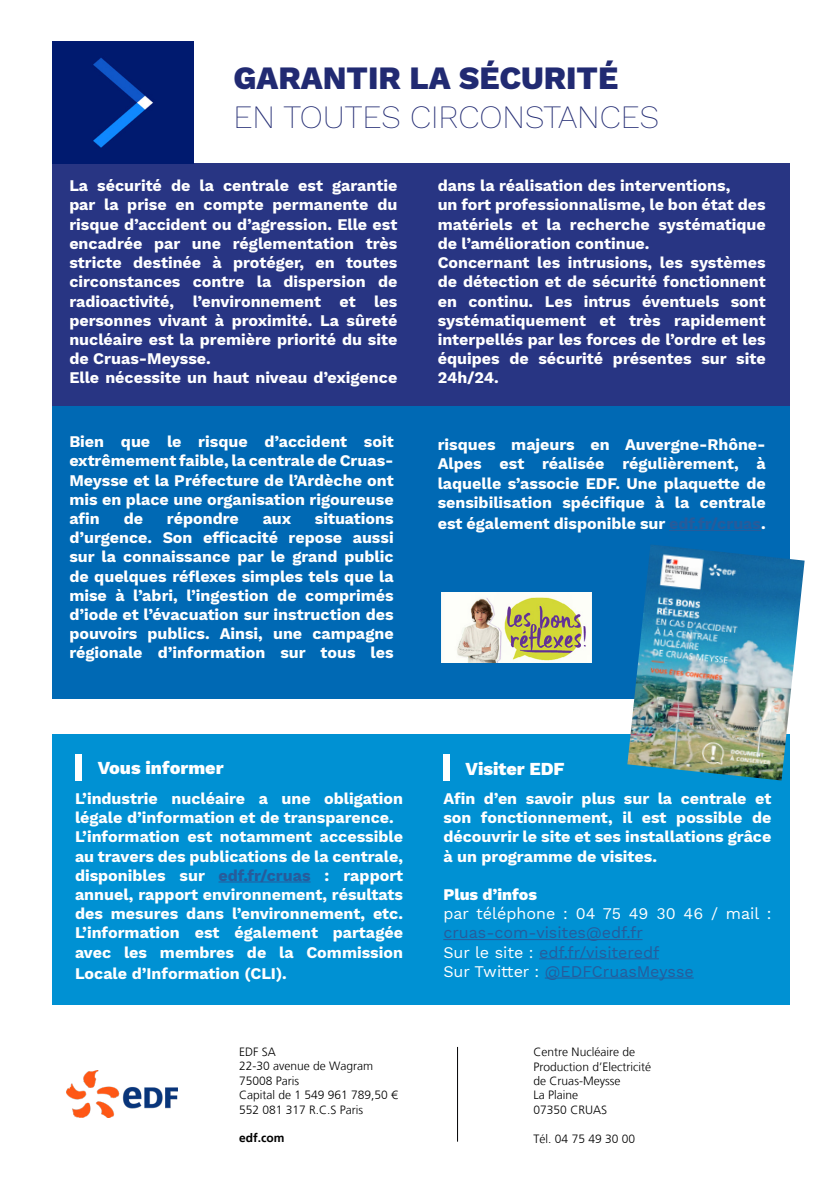
<style>
.page{position:relative;width:840px;height:1191px;background:#fff}
.page>*{position:absolute;margin:0;border:0;box-sizing:border-box;transform-origin:0 0}
.t1{font:200 32px "Work Sans";color:#212a72}
.t2{font:800 32px "Work Sans";color:#212a72}
.t3{font:800 18px "Work Sans";color:#fff}
.t4{font:700 16px/19.2px "Work Sans";color:#fff;text-align:justify}
.t5{font:16px/19.2px "Work Sans";color:#275b9b}
.t6{font:16px "Work Sans";color:#fff}
.t7{font:800 16px "Work Sans";color:#fff}
.t8{font:300 12px/14.4px "Frutiger";color:#000}
.t9{font:700 12px "Frutiger";color:#000}
.s1{color:#275b9b}
.s2{color:#fff}
</style>
<div class="page">
<div style="left:52px;top:164px;width:736px;height:242px;background:#283583"></div>
<img style="left:66px;top:1070px;width:112px;height:47px">
<hr style="left:457px;top:1047px;width:1px;height:94px;background:#020203">
<img style="left:52px;top:41px;width:141px;height:123px">
<div style="left:52px;top:734px;width:736px;height:270px;background:#0091d3"></div>
<hr style="left:218px;top:881px;width:92px;height:1px;background:#275b9b">
<hr style="left:443px;top:939px;width:199px;height:1px;background:#275b9b">
<hr style="left:539px;top:958px;width:119px;height:1px;background:#275b9b">
<hr style="left:544px;top:977px;width:149px;height:1px;background:#275b9b">
<div style="left:75px;top:754px;width:7px;height:26px;background:#fff"></div>
<div style="left:443px;top:754px;width:7px;height:26px;background:#fff"></div>
<div style="left:52px;top:406px;width:737px;height:292px;background:#0069b4"></div>
<hr style="left:668px;top:530px;width:92px;height:1px;background:#275b9b">
<img style="left:441px;top:593px;width:150px;height:69px">
<img style="left:627px;top:544px;width:177px;height:236px">
<h1 class="t2" style="left:233px;top:60px;width:386px">GARANTIR LA SÉCURITÉ</h1>
<h1 class="t1" style="left:233px;top:98px;width:427px">EN TOUTES CIRCONSTANCES</h1>
<p class="t4" style="left:69px;top:177px;width:329px;text-align:left">La sécurité de la centrale est garantie par la prise en compte permanente du risque d’accident ou d’agression. Elle est encadrée par une réglementation très stricte destinée à protéger, en toutes circonstances contre la dispersion de radioactivité, l’environnement et les personnes vivant à proximité. La sûreté nucléaire est la première priorité du site de Cruas-Meysse.<br>Elle nécessite un haut niveau d’exigence</p>
<p class="t4" style="left:437px;top:177px;width:329px;text-align:left">dans la réalisation des interventions,<br>un fort professionnalisme, le bon état des matériels et la recherche systématique de l’amélioration continue.<br>Concernant les intrusions, les systèmes de détection et de sécurité fonctionnent en continu. Les intrus éventuels sont systématiquement et très rapidement interpellés par les forces de l’ordre et les équipes de sécurité présentes sur site 24h/24.</p>
<p class="t4" style="left:69px;top:433px;width:326px">Bien que le risque d’accident soit extrêmement faible, la centrale de Cruas-Meysse et la Préfecture de l’Ardèche ont mis en place une organisation rigoureuse afin</p>
<p class="t4" style="left:124px;top:510px;width:21px">de</p>
<p class="t4" style="left:167px;top:510px;width:73px">répondre</p>
<p class="t4" style="left:262px;top:510px;width:30px">aux</p>
<p class="t4" style="left:69px;top:510px;width:326px;text-indent:245px">situations d’urgence. Son efficacité repose aussi sur la connaissance par le grand public de quelques réflexes simples tels que la mise à l’abri, l’ingestion de comprimés d’iode et l’évacuation sur instruction des pouvoirs publics. Ainsi, une campagne régionale d’information sur tous les</p>
<p class="t4" style="left:437px;top:436px;width:329px">risques majeurs en Auvergne-Rhône-Alpes est réalisée régulièrement, à laquelle s’associe EDF. Une plaquette de sensibilisation spécifique à la centrale</p>
<p class="t4" style="left:437px;top:515px;width:329px">est également disponible sur <span class="s1">edf.fr/cruas</span>.</p>
<p class="t3" style="left:98px;top:757px;width:127px">Vous informer</p>
<p class="t3" style="left:465px;top:758px;width:101px">Visiter EDF</p>
<p class="t4" style="left:75px;top:789px;width:329px;text-align:left">L’industrie nucléaire a une obligation légale d’information et de transparence.<br>L’information est notamment accessible au travers des publications de la centrale, disponibles sur <span class="s1">edf.fr/cruas</span> : rapport annuel, rapport environnement, résultats des mesures dans l’environnement, etc.<br>L’information est également partagée avec les membres de la Commission</p>
<p class="t4" style="left:75px;top:965px;width:213px">Locale d’Information (CLI).</p>
<p class="t8" style="left:239px;top:1044px;width:160px">EDF SA<br>22-30 avenue de Wagram<br>75008 Paris<br>Capital de 1 549 961 789,50 €<br>552 081 317 R.C.S Paris</p>
<p class="t9" style="left:239px;top:1131px;width:47px">edf.com</p>
<p class="t4" style="left:443px;top:789px;width:329px">Afin d’en savoir plus sur la centrale et son fonctionnement, il est possible de découvrir le site et ses installations grâce à un programme de visites.</p>
<p class="t7" style="left:443px;top:885px;width:95px">Plus d’infos</p>
<p class="t6" style="left:443px;top:904px;width:329px">par téléphone : 04 75 49 30 46 / mail :</p>
<p class="t5" style="left:443px;top:924px;width:252px">cruas-com-visites@edf.fr<br><span class="s2">Sur le site :</span> edf.fr/visiteredf<br><span class="s2">Sur Twitter :</span> @EDFCruasMeysse</p>
<p class="t8" style="left:533px;top:1045px;width:119px">Centre Nucléaire de<br>Production d’Electricité de Cruas-Meysse<br>La Plaine<br>07350 CRUAS</p>
<p class="t8" style="left:533px;top:1131px;width:103px">Tél. 04 75 49 30 00</p>
</div>
